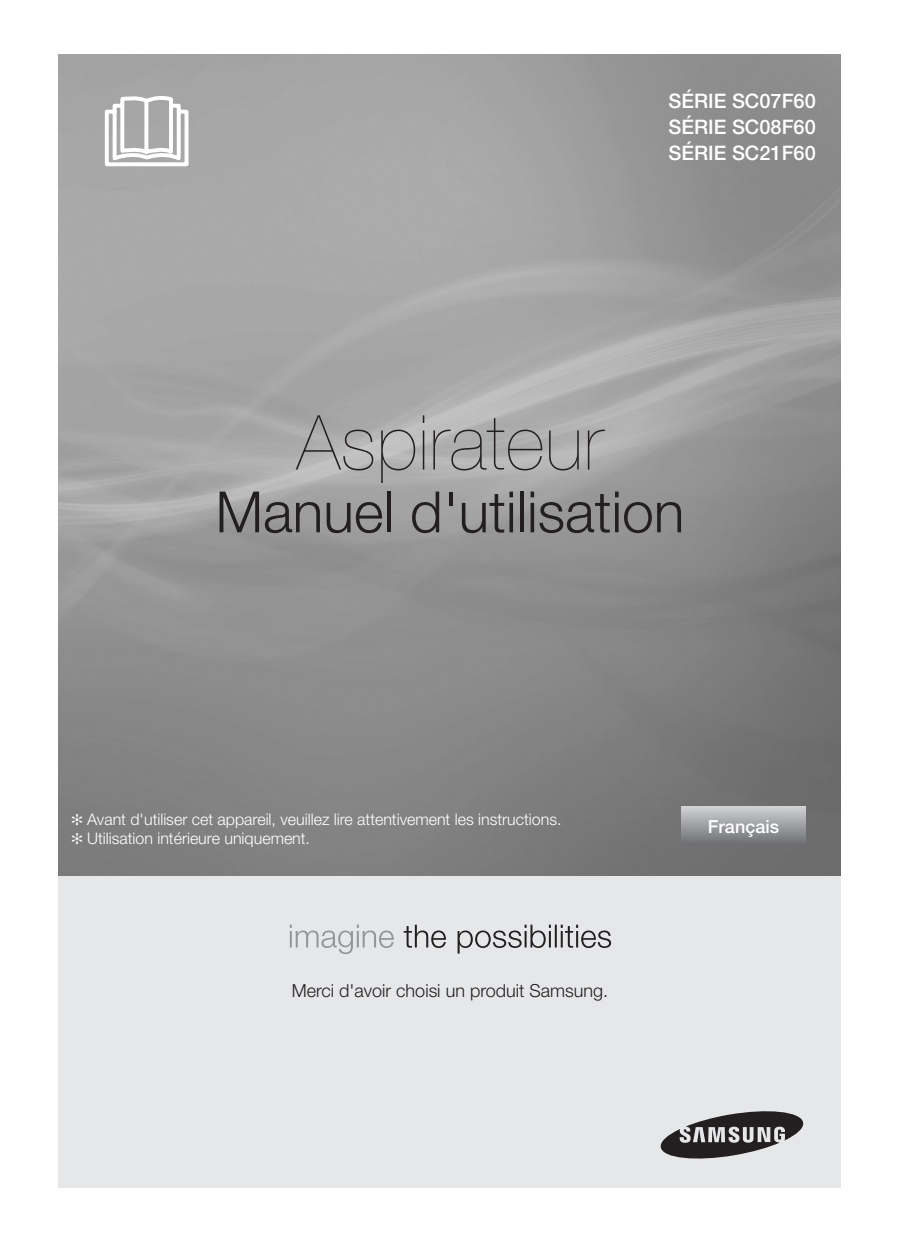
<style>
.page{position:relative;width:898px;height:1247px;background:#fff}
.page>*{position:absolute;margin:0;border:0;box-sizing:border-box;transform-origin:0 0}
.t1{font:200 76px "Helvetica Neue LT Pro";letter-spacing:.01em;color:#231f20}
.t2{font:300 57px "Helvetica Neue LT Pro";color:#231f20}
.t3{font:500 20px "Helvetica Neue LT Pro";color:#fff}
.t4{font:300 18px "Helvetica Neue LT Pro";color:#231f20}
.t5{font:500 18px "Helvetica Neue LT Pro";color:#fff}
.t6{font:300 16px "Helvetica Neue LT Pro";color:#fff}
</style>
<div class="page">
<img style="left:59px;top:54px;width:782px;height:822px">
<svg style="left:105px;top:96px;width:83px;height:70px"></svg>
<div style="left:681px;top:806px;width:124px;height:38px;background:linear-gradient(to bottom,#d1d2d5,#717376)"></div>
<div style="left:59px;top:876px;width:782px;height:312px;background:#e6e7e9"></div>
<svg style="left:660px;top:1111px;width:144px;height:48px"></svg>
<svg style="left:404px;top:924px;width:207px;height:29px"></svg>
<svg style="left:290px;top:924px;width:104px;height:30px"></svg>
<p class="t3" style="left:668px;top:89px;width:149px">SÉRIE SC07F60</p>
<p class="t3" style="left:668px;top:115px;width:149px">SÉRIE SC08F60</p>
<p class="t3" style="left:668px;top:141px;width:149px">SÉRIE SC21F60</p>
<h1 class="t1" style="left:296px;top:398px;width:308px">Aspirateur</h1>
<h2 class="t2" style="left:215px;top:477px;width:470px">Manuel d'utilisation</h2>
<p class="t6" style="left:71px;top:809px;width:491px">✻ Avant d'utiliser cet appareil, veuillez lire attentivement les instructions.</p>
<p class="t6" style="left:71px;top:829px;width:240px">✻ Utilisation intérieure uniquement.</p>
<p class="t4" style="left:292px;top:979px;width:318px">Merci d'avoir choisi un produit Samsung.</p>
<p class="t5" style="left:708px;top:816px;width:73px">Français</p>
</div>
